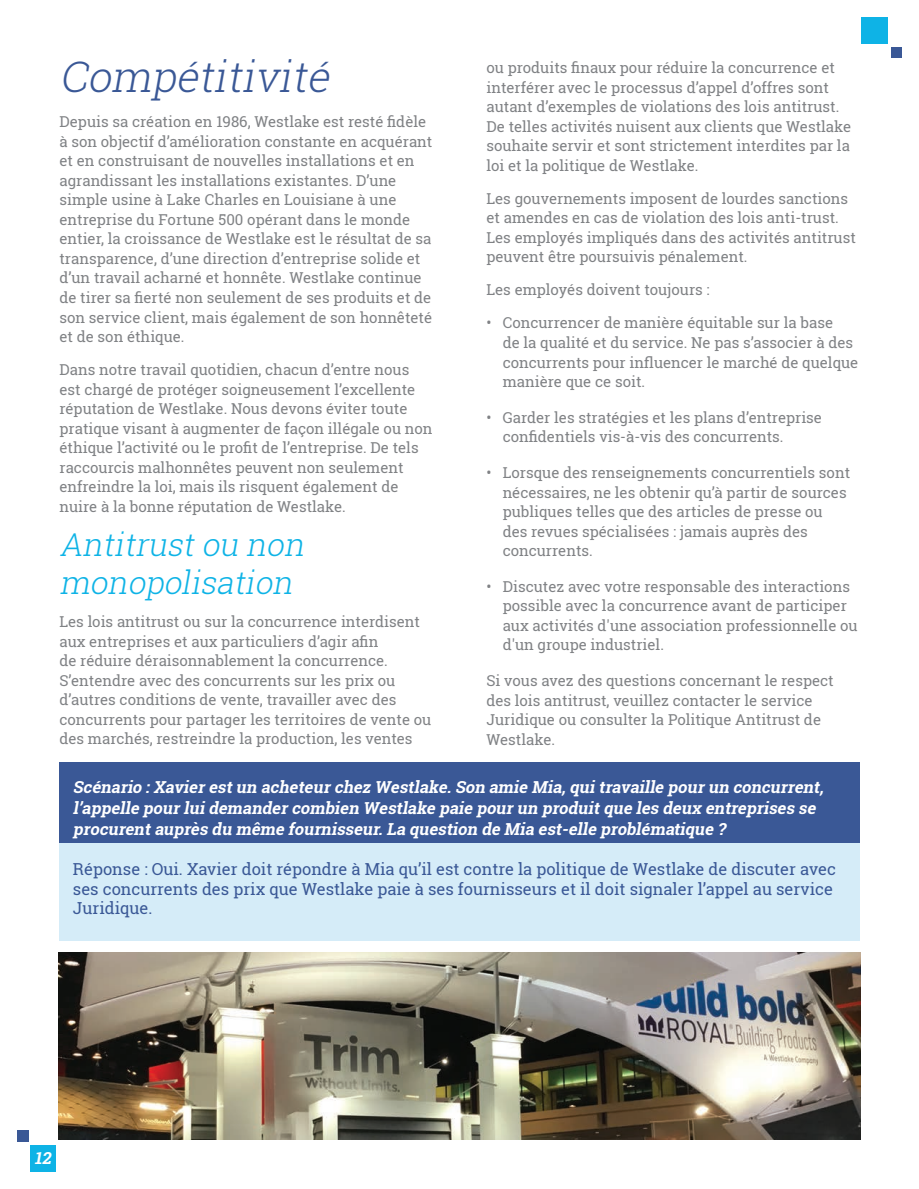
<style>
.page{position:relative;width:919px;height:1189px;background:#fff}
.page>*{position:absolute;margin:0;border:0;box-sizing:border-box;transform-origin:0 0}
.Sustain_Body{font:italic 300 42px "Roboto Slab";color:#3a5896}
.Sustain_SubHead_Larg{font:italic 300 31.5px/37.8px "Roboto Slab";color:#0eb3e6}
.Code_Scenario{font:italic 700 16.5px/21px "Roboto Slab";color:#fff}
.Code_Scenario_Answer{font:16.5px/19.5px "Roboto Slab";color:#3a5896}
.Sustain_Body-2{font:15px/19.5px "Roboto Slab";color:#808285}
</style>
<div class="page">
<img style="left:59px;top:952px;width:800px;height:187px">
<div style="left:59px;top:762px;width:800px;height:97px;background:#3a5896"></div>
<div style="left:59px;top:842px;width:800px;height:97px;background:#d5ecf8"></div>
<div style="left:30px;top:1144px;width:26px;height:27px;background:#0eb3e6"></div>
<div style="left:17px;top:1130px;width:11px;height:11px;background:#3a5896"></div>
<div style="left:861px;top:18px;width:26px;height:26px;background:#0eb3e6"></div>
<div style="left:890px;top:47px;width:11px;height:11px;background:#3a5896"></div>
<p class="Sustain_Body" style="left:59px;top:48px;width:281px">Compétitivité</p>
<p class="Sustain_Body-2" style="left:59px;top:112px;width:374px">Depuis sa création en 1986, Westlake est resté fidèle à son objectif d’amélioration constante en acquérant et en construisant de nouvelles installations et en agrandissant les installations existantes. D’une simple usine à Lake Charles en Louisiane à une entreprise du Fortune 500 opérant dans le monde entier, la croissance de Westlake est le résultat de sa transparence, d’une direction d’entreprise solide et d’un travail acharné et honnête. Westlake continue de tirer sa fierté non seulement de ses produits et de son service client, mais également de son honnêteté et de son éthique.</p>
<p class="Sustain_Body-2" style="left:59px;top:359px;width:374px">Dans notre travail quotidien, chacun d’entre nous est chargé de protéger soigneusement l’excellente réputation de Westlake. Nous devons éviter toute pratique visant à augmenter de façon illégale ou non éthique l’activité ou le profit de l’entreprise. De tels raccourcis malhonnêtes peuvent non seulement enfreindre la loi, mais ils risquent également de nuire à la bonne réputation de Westlake.</p>
<p class="Sustain_SubHead_Larg" style="left:59px;top:525px;width:253px">Antitrustou non monopolisation</p>
<p class="Sustain_Body-2" style="left:59px;top:611px;width:373px">Les lois antitrust ou sur la concurrence interdisent aux entreprises et aux particuliers d’agir afin<br>de réduire déraisonnablement la concurrence.<br>S’entendre avec des concurrents sur les prix ou d’autres conditions de vente, travailler avec des concurrents pour partager les territoires de vente ou des marchés, restreindre la production, les ventes</p>
<p class="Sustain_Body-2" style="left:486px;top:58px;width:366px">ou produits finaux pour réduire la concurrence et interférer avec le processus d’appel d’offres sont autant d’exemples de violations des lois antitrust.<br>De telles activités nuisent aux clients que Westlake souhaite servir et sont strictement interdites par la loi et la politique de Westlake.</p>
<p class="Sustain_Body-2" style="left:486px;top:188px;width:371px">Les gouvernements imposent de lourdes sanctions et amendes en cas de violation des lois anti-trust.<br>Les employés impliqués dans des activités antitrust peuvent être poursuivis pénalement.</p>
<p class="Sustain_Body-2" style="left:486px;top:280px;width:225px">Les employés doivent toujours :</p>
<p class="Sustain_Body-2" style="left:502px;top:313px;width:357px;text-indent:-16px">• Concurrencer de manière équitable sur la base<br>de la qualité et du service. Ne pas s’associer à des concurrents pour influencer le marché de quelque manière que ce soit.</p>
<p class="Sustain_Body-2" style="left:502px;top:407px;width:321px;text-indent:-16px">• Garder les stratégies et les plans d’entreprise confidentiels vis-à-vis des concurrents.</p>
<p class="Sustain_Body-2" style="left:502px;top:462px;width:349px;text-indent:-16px">• Lorsque des renseignements concurrentiels sont nécessaires, ne les obtenir qu’à partir de sources publiques telles que des articles de presse ou des revues spécialisées : jamais auprès des concurrents.</p>
<p class="Sustain_Body-2" style="left:502px;top:576px;width:356px;text-indent:-16px">• Discutez avec votre responsable des interactions possible avec la concurrence avant de participer aux activités d'une association professionnelle ou d'un groupe industriel.</p>
<p class="Sustain_Body-2" style="left:486px;top:670px;width:348px">Si vous avez des questions concernant le respect des lois antitrust, veuillez contacter le service Juridique ou consulter la Politique Antitrust de Westlake.</p>
<p class="Code_Scenario" style="left:73px;top:776px;width:755px">Scénario : Xavier est un acheteur chez Westlake. Son amie Mia, qui travaille pour un concurrent, l’appelle pour lui demander combien Westlake paie pour un produit que les deux entreprises se procurent auprès du même fournisseur. La question de Mia est-elle problématique ?</p>
<p class="Code_Scenario_Answer" style="left:73px;top:858px;width:764px">Réponse : Oui. Xavier doit répondre à Mia qu’il est contre la politique de Westlake de discuter avec ses concurrents des prix que Westlake paie à ses fournisseurs et il doit signaler l’appel au service<br>Juridique.</p>
<p class="Code_Scenario" style="left:34px;top:1147px;width:22px">12</p>
</div>
